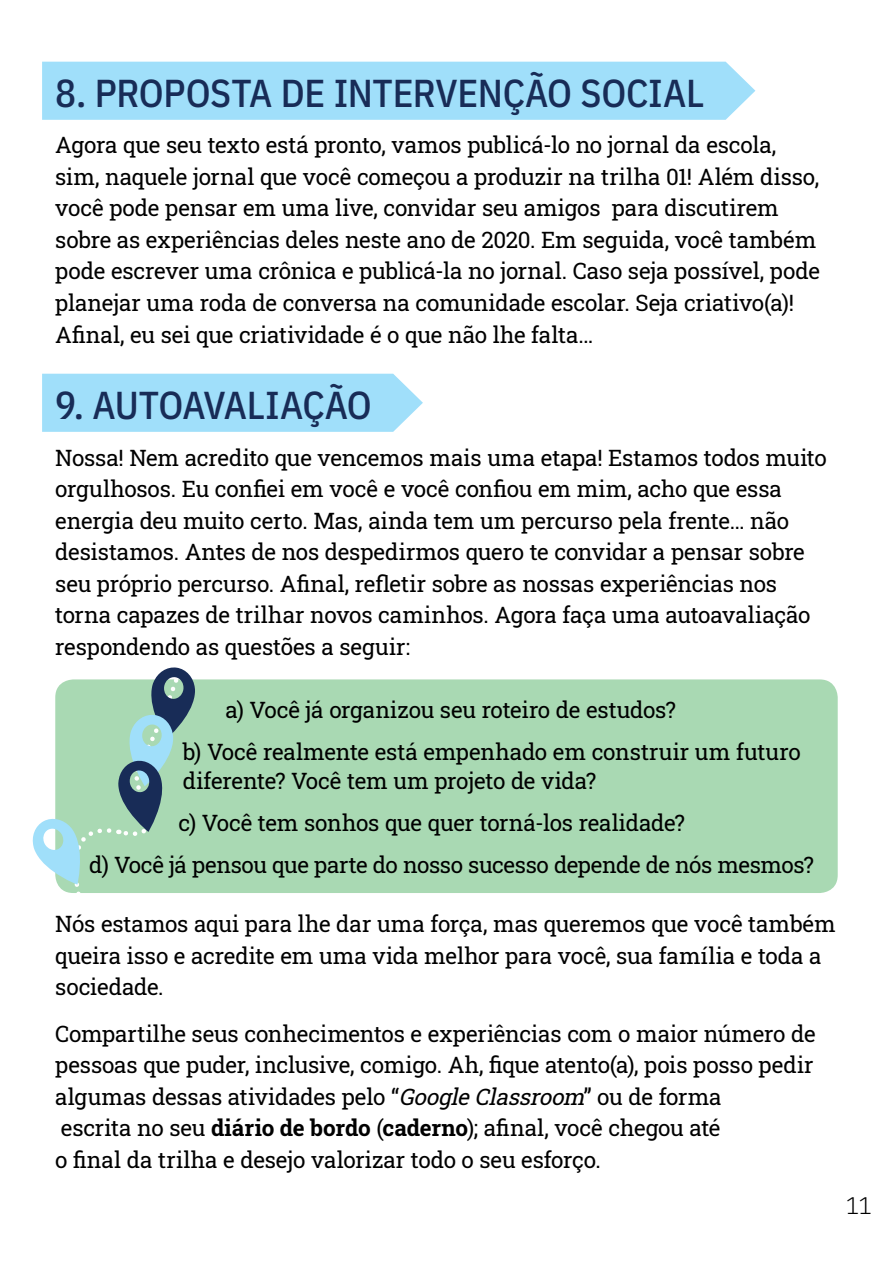
<style>
.page{position:relative;width:893px;height:1263px;background:#fff}
.page>*{position:absolute;margin:0;border:0;box-sizing:border-box;transform-origin:0 0}
.Etapa{font:500 39px "IBM Plex Sans Cond";letter-spacing:-.005em;color:#182c57}
.t1{font:300 24px "IBM Plex Sans Cond";color:#000}
.Texto_normal{font:22.5px/31.5px "Roboto Slab";letter-spacing:-.005em;color:#000}
.Auto_avaliacao{font:22.5px/29.2px "Roboto Slab";letter-spacing:-.015em;color:#000}
.s1{font-style:italic}
.s2{font-weight:700}
</style>
<div class="page">
<div style="left:55px;top:679px;width:783px;height:214px;background:#a9d9b3;border-radius:18px"></div>
<svg style="left:32px;top:667px;width:163px;height:226px"></svg>
<div style="left:42px;top:62px;width:713px;height:58px;background:#a0dffa"></div>
<div style="left:42px;top:374px;width:381px;height:58px;background:#a0dffa"></div>
<p class="Etapa" style="left:55px;top:63px;width:651px">8. PROPOSTA DE INTERVENÇÃO SOCIAL</p>
<p class="Texto_normal" style="left:55px;top:129px;width:766px">Agora que seu texto está pronto, vamos publicá-lo no jornal da escola, sim, naquele jornal que você começou a produzir na trilha 01! Além disso, você pode pensar em uma live, convidar seu amigos para discutirem sobre as experiências deles neste ano de 2020. Em seguida, você também pode escrever uma crônica e publicá-la no jornal. Caso seja possível, pode planejar uma roda de conversa na comunidade escolar. Seja criativo(a)!<br>Afinal, eu sei que criatividade é o que não lhe falta…</p>
<p class="Etapa" style="left:55px;top:375px;width:318px">9. AUTOAVALIAÇÃO</p>
<p class="Texto_normal" style="left:55px;top:441px;width:773px">Nossa! Nem acredito que vencemos mais uma etapa! Estamos todos muito orgulhosos. Eu confiei em você e você confiou em mim, acho que essa energia deu muito certo. Mas, ainda tem um percurso pela frente… não desistamos. Antes de nos despedirmos quero te convidar a pensar sobre seu próprio percurso. Afinal, refletir sobre as nossas experiências nos torna capazes de trilhar novos caminhos. Agora faça uma autoavaliação respondendo as questões a seguir:</p>
<p class="Auto_avaliacao" style="left:225px;top:694px;width:452px">a) Você já organizou seu roteiro de estudos?</p>
<p class="Auto_avaliacao" style="left:183px;top:736px;width:619px">b) Você realmente está empenhado em construir um futuro diferente? Você tem um projeto de vida?</p>
<p class="Auto_avaliacao" style="left:179px;top:808px;width:508px">c) Você tem sonhos que quer torná-los realidade?</p>
<p class="Auto_avaliacao" style="left:89px;top:850px;width:726px">d) Você já pensou que parte do nosso sucesso depende de nós mesmos?</p>
<p class="Texto_normal" style="left:55px;top:908px;width:782px">Nós estamos aqui para lhe dar uma força, mas queremos que você também queira isso e acredite em uma vida melhor para você, sua família e toda a sociedade.</p>
<p class="Texto_normal" style="left:55px;top:1017px;width:762px">Compartilhe seus conhecimentos e experiências com o maior número de pessoas que puder, inclusive, comigo. Ah, fique atento(a), pois posso pedir algumas dessas atividades pelo “<span class="s1">GoogleClassroom</span>” ou de forma<br>escrita no seu <span class="s2">diário de bordo</span> (<span class="s2">caderno</span>); afinal, você chegou até<br>o final da trilha e desejo valorizar todo o seu esforço.</p>
<p class="t1" style="left:846px;top:1187px;width:27px">11</p>
</div>
